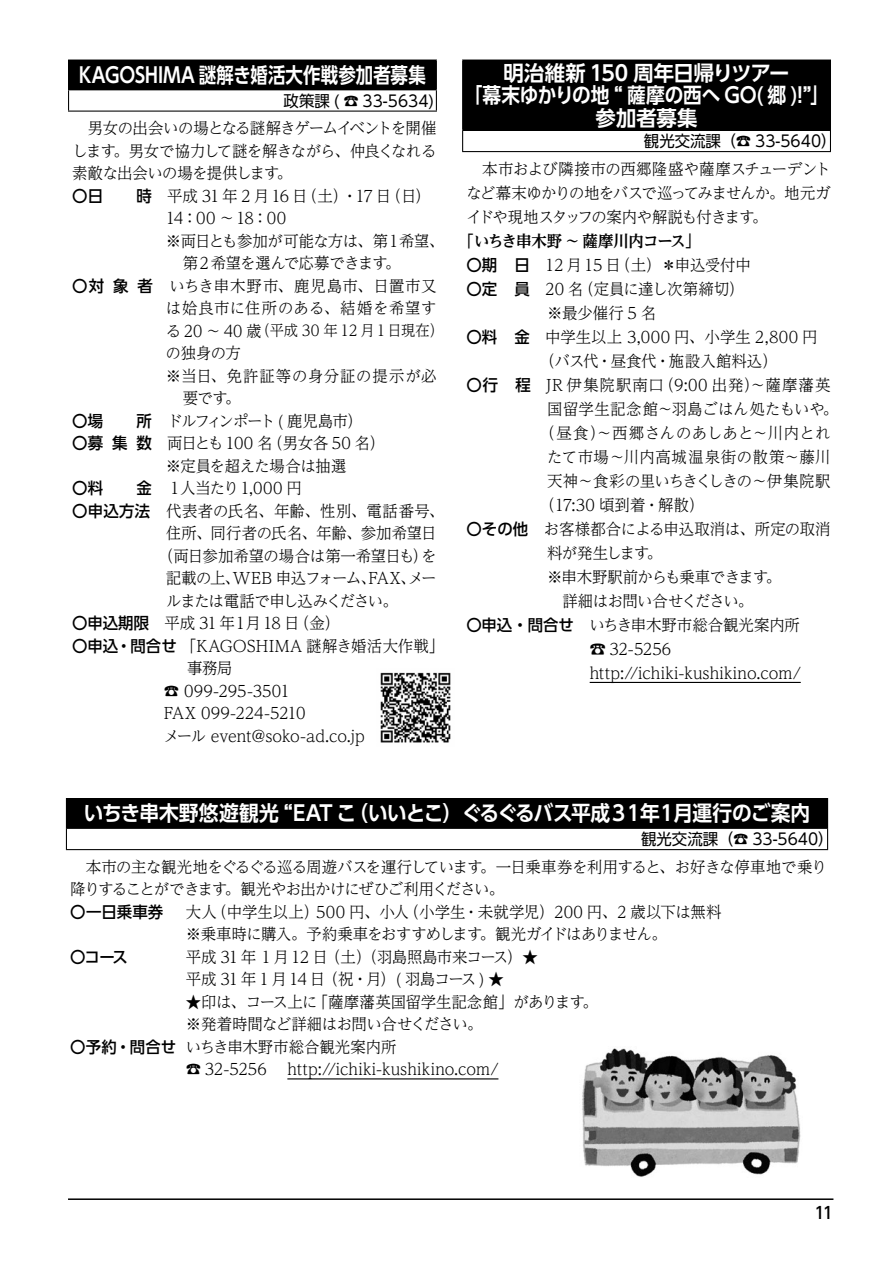
<style>
.page{position:relative;width:893px;height:1263px;background:#fff}
.page>*{position:absolute;margin:0;border:0;box-sizing:border-box;transform-origin:0 0}
.t1{font:700 21px/22.5px "UD Shin Go Pr 6 De";letter-spacing:-.01em;color:#fff;text-align:center}
.t2{font:700 21px "UD Shin Go Pr 6 De";letter-spacing:-.045em;color:#fff;scale:.94 1}
.t3{font:700 21px "UD Shin Go Pr 6 De";letter-spacing:-.01em;color:#fff;scale:.83 1}
.t4{font:500 16.5px "UD Shin Go Pr 6";color:#000}
.t5{font:300 15.9px/22.5px "UD Reimin Pr 6";letter-spacing:-.015em;color:#000;text-align:justify}
.t6{font:300 15.9px/22.5px "UD Reimin Pr 6";letter-spacing:-.045em;color:#000}
.t7{font:300 15.9px "UD Reimin Pr 6";letter-spacing:.015em;color:#000}
.t8{font:300 15.9px "UD Reimin Pr 6";letter-spacing:-.035em;color:#000}
.t9{font:300 15.9px/22.5px "UD Reimin Pr 6";letter-spacing:-.055em;color:#000}
.t10{font:15.9px "UD Shin Go Pr 6";color:#000}
.t11{font:300 15.9px "UD Reimin Pr 6";letter-spacing:.04em;color:#000}
.t12{font:300 15.9px "UD Reimin Pr 6";letter-spacing:.01em;color:#000}
.t13{font:300 15.9px "UD Reimin Pr 6";letter-spacing:-.04em;color:#000}
.t14{font:300 15.9px "UD Reimin Pr 6";letter-spacing:-.07em;color:#000}
.t15{font:300 15.9px "UD Reimin Pr 6";letter-spacing:.06em;color:#000}
.t16{font:300 15.9px "UD Reimin Pr 6";letter-spacing:.03em;color:#000}
.t17{font:300 15.9px "UD Reimin Pr 6";letter-spacing:-.065em;color:#000}
.t18{font:300 15.9px "UD Reimin Pr 6";letter-spacing:.025em;color:#000}
.t19{font:300 15.9px "UD Reimin Pr 6";letter-spacing:.035em;color:#000}
.t20{font:300 15.9px "UD Reimin Pr 6";letter-spacing:.05em;color:#000}
.t21{font:500 15.9px "UD Shin Go Pr 6";color:#000}
.t22{font:300 15.9px "UD Reimin Pr 6";letter-spacing:-.095em;color:#000}
.t23{font:700 15.9px "UD Reimin Pr 6";letter-spacing:-.055em;color:#000}
.t24{font:300 15.9px "UD Reimin Pr 6";letter-spacing:-.015em;color:#000;scale:.95 1}
.t25{font:300 15px "UD Reimin Pr 6";letter-spacing:.005em;color:#000;scale:.95 1}
.s1{font-family:"UD Shin Go Pr 6";font-weight:500}
.s2{font-size:15.9px}
.s3{font-family:"Koz Min Pro";font-weight:400;font-size:16.35px}
</style>
<div class="page">
<hr style="left:68px;top:1198px;width:765px;height:2px;background:#000">
<div style="left:69px;top:60px;width:367px;height:30px;background:#000"></div>
<hr style="left:68px;top:60px;width:369px;height:1px;background:#000">
<svg style="left:68px;top:61px;width:1px;height:50px"></svg>
<svg style="left:436px;top:61px;width:1px;height:50px"></svg>
<hr style="left:68px;top:111px;width:369px;height:1px;background:#000">
<hr style="left:590px;top:682px;width:211px;height:1px;background:#000">
<div style="left:463px;top:60px;width:367px;height:70px;background:#000"></div>
<hr style="left:462px;top:60px;width:369px;height:1px;background:#000">
<hr style="left:462px;top:61px;width:1px;height:69px;background:#000">
<hr style="left:830px;top:61px;width:1px;height:69px;background:#000">
<hr style="left:462px;top:130px;width:369px;height:1px;background:#000">
<svg style="left:462px;top:131px;width:1px;height:20px"></svg>
<svg style="left:830px;top:131px;width:1px;height:20px"></svg>
<hr style="left:462px;top:151px;width:369px;height:1px;background:#000">
<hr style="left:287px;top:1078px;width:211px;height:1px;background:#000">
<div style="left:66px;top:798px;width:762px;height:30px;background:#000"></div>
<hr style="left:66px;top:828px;width:762px;height:1px;background:#000">
<svg style="left:66px;top:828px;width:1px;height:21px"></svg>
<svg style="left:827px;top:828px;width:1px;height:21px"></svg>
<hr style="left:66px;top:849px;width:762px;height:1px;background:#000">
<img style="left:380px;top:672px;width:71px;height:71px">
<img style="left:582px;top:1048px;width:219px;height:129px">
<h1 class="t3" style="left:79px;top:58px;width:419px">KAGOSHIMA 謎解き婚活大作戦参加者募集</h1>
<p class="t10" style="left:284px;top:88px;width:152px">政策課 ( ☎ 33-5634)</p>
<p class="t5" style="left:72px;top:116px;width:366px">　男女の出会いの場となる謎解きゲームイベントを開催します。男女で協力して謎を解きながら、仲良くなれる素敵な出会いの場を提供します。</p>
<p class="t21" style="left:72px;top:183px;width:32px">〇日</p>
<p class="t5" style="left:136px;top:184px;width:296px"><span class="s1">時</span>　平成 31 年 2 月16 日（土）・17 日（日）</p>
<p class="t5" style="left:166px;top:206px;width:122px">14：00 ～ 18：00</p>
<p class="t8" style="left:166px;top:228px;width:280px">※両日とも参加が可能な方は、第１希望、</p>
<p class="t8" style="left:183px;top:250px;width:219px">第２希望を選んで応募できます。</p>
<p class="t11" style="left:72px;top:273px;width:366px"><span class="s1">〇対象者</span>　いちき串木野市、鹿児島市、日置市又</p>
<p class="t11" style="left:166px;top:295px;width:272px">は姶良市に住所のある、結婚を希望す</p>
<p class="t25" style="left:166px;top:318px;width:294px"><span class="s2">る20 ～40 歳</span>（平成 30 年 12 月1日現在）</p>
<p class="t24" style="left:166px;top:340px;width:81px">の独身の方</p>
<p class="t20" style="left:166px;top:363px;width:272px">※当日、免許証等の身分証の提示が必</p>
<p class="t5" style="left:183px;top:386px;width:59px">要です。</p>
<p class="t21" style="left:72px;top:408px;width:32px">〇場</p>
<p class="t22" style="left:136px;top:408px;width:228px"><span class="s1">所</span>　ドルフィンポート ( 鹿児島市）</p>
<p class="t13" style="left:72px;top:430px;width:314px"><span class="s1">〇募集数</span>　両日とも100 名（男女各 50 名）</p>
<p class="t5" style="left:166px;top:454px;width:182px">※定員を超えた場合は抽選</p>
<p class="t21" style="left:72px;top:475px;width:32px">〇料</p>
<p class="t5" style="left:136px;top:476px;width:167px"><span class="s1">金</span>　１人当たり1,000 円</p>
<p class="t16" style="left:72px;top:498px;width:373px"><span class="s1">〇申込方法</span>　代表者の氏名、年齢、性別、電話番号、</p>
<p class="t5" style="left:166px;top:521px;width:272px">住所、同行者の氏名、年齢、参加希望日</p>
<p class="t5" style="left:158px;top:544px;width:280px">（両日参加希望の場合は第一希望日も）を</p>
<p class="t17" style="left:166px;top:565px;width:272px">記載の上、WEB 申込フォーム、FAX、メー</p>
<p class="t14" style="left:166px;top:588px;width:234px">ルまたは電話で申し込みください。</p>
<p class="t14" style="left:72px;top:610px;width:269px"><span class="s1">〇申込期限</span>　平成 31 年１月18 日（金）</p>
<p class="t7" style="left:72px;top:633px;width:373px"><span class="s1">〇申込・問合せ</span> 「KAGOSHIMA 謎解き婚活大作戦」</p>
<p class="t5" style="left:187px;top:656px;width:47px">事務局</p>
<p class="t5" style="left:164px;top:679px;width:128px">☎ 099-295-3501</p>
<p class="t5" style="left:164px;top:701px;width:143px">FAX 099-224-5210</p>
<p class="t5" style="left:164px;top:724px;width:203px">メール event@soko-ad.co.jp</p>
<h1 class="t1" style="left:464px;top:61px;width:367px">明治維新 150 周年日帰りツアー<br>「幕末ゆかりの地 “ 薩摩の西へ GO( 郷 )!”」参加者募集</h1>
<p class="t10" style="left:644px;top:128px;width:194px">観光交流課（☎ 33-5640）</p>
<p class="t5" style="left:466px;top:156px;width:366px;line-height:24px">　本市および隣接市の西郷隆盛や薩摩スチューデントなど幕末ゆかりの地をバスで巡ってみませんか。地元ガイドや現地スタッフの案内や解説も付きます。</p>
<p class="t23" style="left:459px;top:228px;width:243px">「いちき串木野 ~ 薩摩川内コース」</p>
<p class="t5" style="left:466px;top:253px;width:286px"><span class="s1">〇期 日</span> 12 月 15 日（土）＊申込受付中</p>
<p class="t5" style="left:466px;top:277px;width:279px"><span class="s1">〇定 員</span>　20 名（定員に達し次第締切）</p>
<p class="t5" style="left:547px;top:301px;width:111px">※最少催行 5 名</p>
<p class="t7" style="left:466px;top:324px;width:353px"><span class="s1">〇料 金</span>　中学生以上 3,000 円、小学生 2,800 円</p>
<p class="t5" style="left:539px;top:349px;width:239px">（バス代・昼食代・施設入館料込）</p>
<p class="t15" style="left:466px;top:372px;width:366px"><span class="s1">〇行 程</span>　JR 伊集院駅南口（9:00 出発）～薩摩藩英</p>
<p class="t7" style="left:547px;top:396px;width:293px">国留学生記念館～羽島ごはん処たもいや。</p>
<p class="t18" style="left:539px;top:420px;width:293px">（昼食）～西郷さんのあしあと～川内とれ</p>
<p class="t19" style="left:547px;top:444px;width:285px">たて市場～川内高城温泉街の散策～藤川</p>
<p class="t6" style="left:547px;top:469px;width:285px">天神～食彩の里いちきくしきの～伊集院駅</p>
<p class="t5" style="left:539px;top:493px;width:166px">（17:30 頃到着・解散）</p>
<p class="t5" style="left:466px;top:517px;width:366px"><span class="s1">〇その他</span>　お客様都合による申込取消は、所定の取消</p>
<p class="t9" style="left:547px;top:541px;width:117px">料が発生します。</p>
<p class="t8" style="left:547px;top:564px;width:235px">※串木野駅前からも乗車できます。</p>
<p class="t13" style="left:547px;top:588px;width:208px">　詳細はお問い合せください。</p>
<p class="t5" style="left:466px;top:613px;width:335px"><span class="s1">〇申込・問合せ</span>　いちき串木野市総合観光案内所</p>
<p class="t5" style="left:590px;top:637px;width:83px"><span class="s3">☎</span> 32-5256</p>
<p class="t7" style="left:590px;top:660px;width:213px">http://ichiki-kushikino.com/</p>
<h1 class="t2" style="left:84px;top:796px;width:774px">いちき串木野悠遊観光 “EAT こ（いいとこ）ぐるぐるバス平成３１年１月運行のご案内</h1>
<p class="t10" style="left:641px;top:826px;width:194px">観光交流課（☎ 33-5640）</p>
<p class="t6" style="left:70px;top:855px;width:758px">　本市の主な観光地をぐるぐる巡る周遊バスを運行しています。一日乗車券を利用すると、お好きな停車地で乗り降りすることができます。観光やお出かけにぜひご利用ください。</p>
<p class="t21" style="left:70px;top:899px;width:95px">〇一日乗車券</p>
<p class="t5" style="left:186px;top:900px;width:537px">大人（中学生以上）500 円、小人（小学生・未就学児）200 円、2 歳以下は無料※乗車時に購入。予約乗車をおすすめします。観光ガイドはありません。</p>
<p class="t21" style="left:70px;top:944px;width:59px">〇コース</p>
<p class="t9" style="left:186px;top:945px;width:353px">平成 31 年 1 月 12 日（土）（羽島照島市来コース）★平成 31 年 1 月 14 日（祝・月）( 羽島コース ) ★</p>
<p class="t5" style="left:186px;top:990px;width:413px">★印は、コース上に「薩摩藩英国留学生記念館」があります。</p>
<p class="t8" style="left:186px;top:1011px;width:298px">※発着時間など詳細はお問い合せください。</p>
<p class="t5" style="left:70px;top:1035px;width:343px"><span class="s1">〇予約・問合せ</span> いちき串木野市総合観光案内所　</p>
<p class="t12" style="left:186px;top:1056px;width:314px">☎ 32-5256　 http://ichiki-kushikino.com/</p>
<p class="t4" style="left:815px;top:1199px;width:20px">11</p>
</div>
